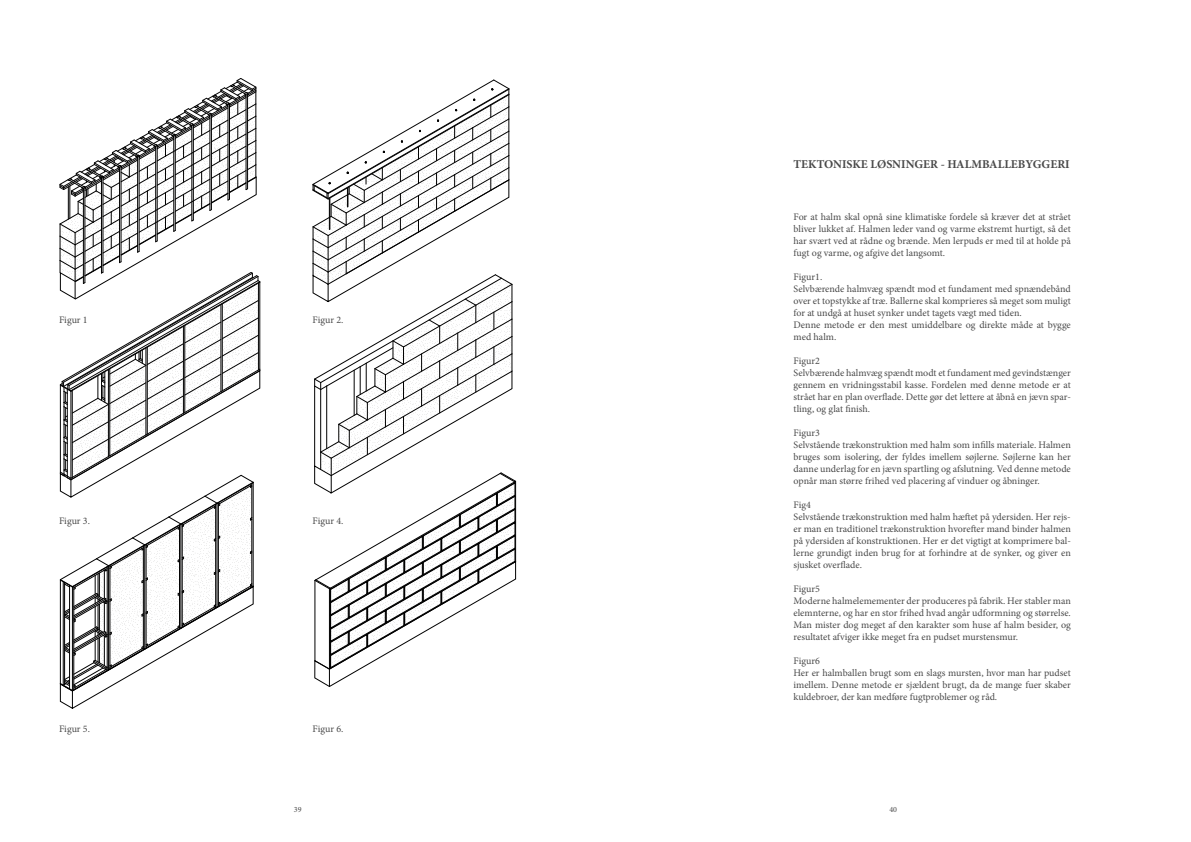
<style>
.page{position:relative;width:1191px;height:842px;background:#fff}
.page>*{position:absolute;margin:0;border:0;box-sizing:border-box;transform-origin:0 0}
.t1{font:700 12px "Minion Pro";color:#494949}
.t2{font:10px/12px "Minion Pro";color:#494949}
.t3{font:8px "Minion Pro";color:#494949}
</style>
<div class="page">
<svg style="left:60px;top:78px;width:201px;height:630px"></svg>
<svg style="left:313px;top:80px;width:203px;height:607px"></svg>
<p class="t1" style="left:793px;top:157px;width:278px">TEKTONISKE LØSNINGER - HALMBALLEBYGGERI</p>
<p class="t2" style="left:59px;top:314px;width:30px">Figur 1</p>
<p class="t2" style="left:59px;top:515px;width:33px">Figur 3.</p>
<p class="t2" style="left:312px;top:314px;width:33px">Figur 2.</p>
<p class="t2" style="left:312px;top:515px;width:33px">Figur 4.</p>
<p class="t2" style="left:793px;top:211px;width:279px;text-align:justify">For at halm skal opnå sine klimatiske fordele så kræver det at strået bliver lukket af. Halmen leder vand og varme ekstremt hurtigt, så det har svært ved at rådne og brænde. Men lerpuds er med til at holde på fugt og varme, og afgive det langsomt.</p>
<p class="t2" style="left:793px;top:271px;width:279px">Figur1.<br>Selvbærende halmvæg spændt mod et fundament med spnændebånd over et topstykke af træ. Ballerne skal komprieres så meget som muligt for at undgå at huset synker undet tagets vægt med tiden.<br>Denne metode er den mest umiddelbare og direkte måde at bygge med halm.</p>
<p class="t2" style="left:793px;top:355px;width:279px">Figur2<br>Selvbærende halmvæg spændt modt et fundament med gevindstænger gennem en vridningsstabil kasse. Fordelen med denne metode er at strået har en plan overflade. Dette gør det lettere at åbnå en jævn spar&shy;tling, og glat finish.</p>
<p class="t2" style="left:793px;top:427px;width:279px">Figur3<br>Selvstående trækonstruktion med halm som infills materiale. Halmen bruges som isolering, der fyldes imellem søjlerne. Søjlerne kan her danne underlag for en jævn spartling og afslutning. Ved denne metode opnår man større frihed ved placering af vinduer og åbninger.</p>
<p class="t2" style="left:793px;top:499px;width:279px">Fig4<br>Selvstående trækonstruktion med halm hæftet på ydersiden. Her rejs&shy;er man en traditionel trækonstruktion hvorefter mand binder halmen på ydersiden af konstruktionen. Her er det vigtigt at komprimere bal&shy;lerne grundigt inden brug for at forhindre at de synker, og giver en sjusket overflade.</p>
<p class="t2" style="left:793px;top:583px;width:279px">Figur5<br>Moderne halmelemementer der produceres på fabrik. Her stabler man elemnterne, og har en stor frihed hvad angår udformning og størrelse.<br>Man mister dog meget af den karakter som huse af halm besider, og resultatet afviger ikke meget fra en pudset murstensmur.</p>
<p class="t2" style="left:793px;top:655px;width:279px">Figur6<br>Her er halmballen brugt som en slags mursten, hvor man har pudset imellem. Denne metode er sjældent brugt, da de mange fuer skaber kuldebroer, der kan medføre fugtproblemer og råd.</p>
<p class="t2" style="left:59px;top:723px;width:33px">Figur 5.</p>
<p class="t2" style="left:312px;top:723px;width:33px">Figur 6.</p>
<p class="t3" style="left:294px;top:804px;width:9px">39</p>
<p class="t3" style="left:889px;top:804px;width:9px">40</p>
</div>
